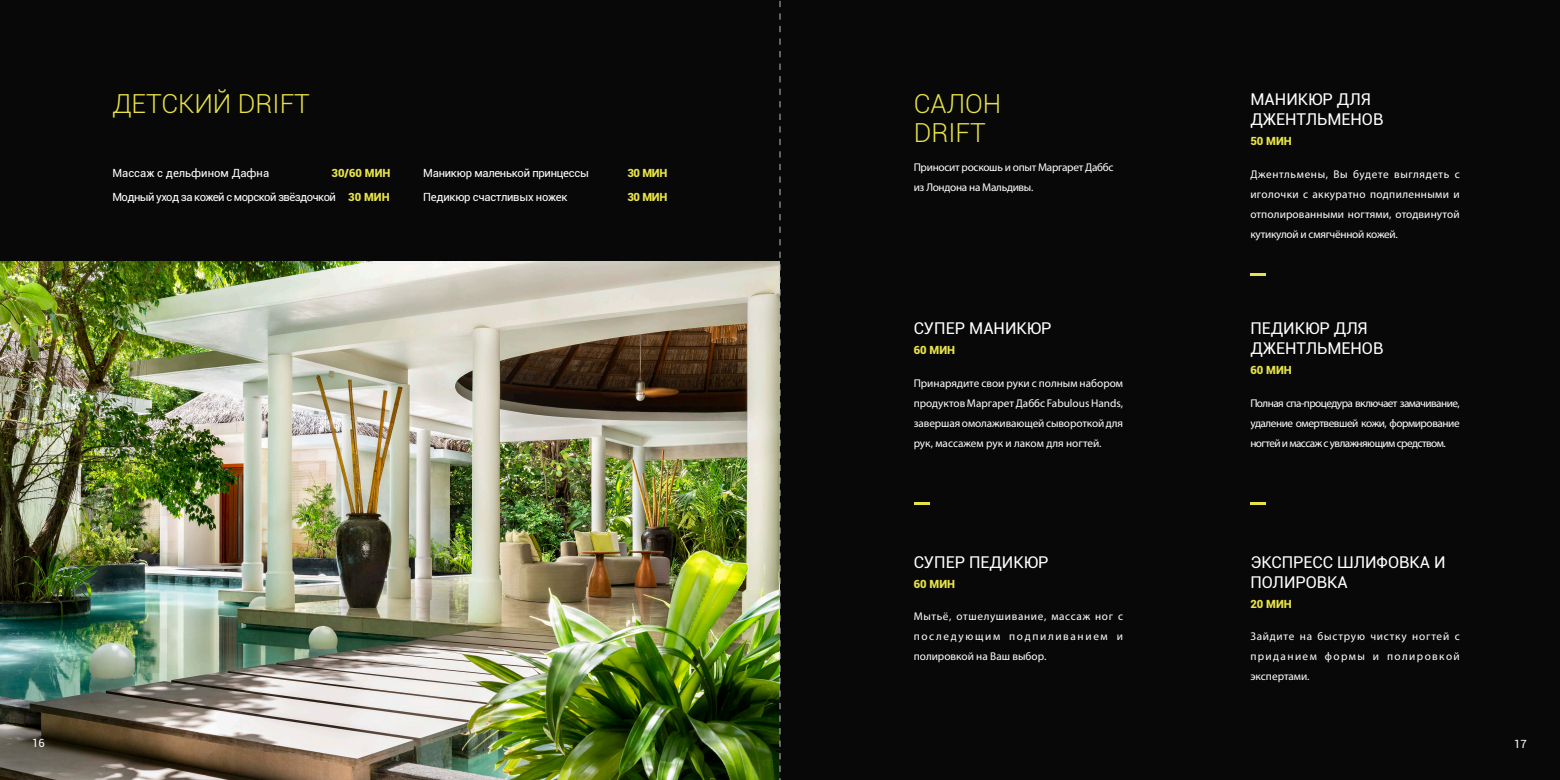
<style>
.page{position:relative;width:1560px;height:780px;background:#fff}
.page>*{position:absolute;margin:0;border:0;box-sizing:border-box;transform-origin:0 0}
.t1{font:300 26.25px/28.8px "Roboto";color:#e7e247}
.t2{font:16.25px/20px "Roboto";color:#fff}
.t3{font:11.25px/20px "Myriad Pro";letter-spacing:-.01em;color:#fff;text-align:justify}
.t4{font:11.25px "Roboto";letter-spacing:-.025em;color:#fff}
.t5{font:11.25px/23.8px "Roboto";letter-spacing:-.05em;color:#fff;text-align:right}
.t6{font:900 11.25px "Roboto";color:#e7e247}
.t7{font:11.25px "Roboto";color:#fff}
.s1{font-weight:900;color:#e7e247}
</style>
<div class="page">
<div style="left:0;top:0;width:1559px;height:780px;background:#070807"></div>
<svg style="left:914px;top:502px;width:15px;height:2px"></svg>
<svg style="left:1250px;top:502px;width:15px;height:2px"></svg>
<svg style="left:1250px;top:273px;width:15px;height:2px"></svg>
<img style="left:0;top:262px;width:779px;height:518px">
<svg style="left:779px;top:1px;width:1px;height:779px"></svg>
<h1 class="t1" style="left:112px;top:88px;width:199px">ДЕТСКИЙ DRIFT</h1>
<p class="t7" style="left:112px;top:165px;width:158px">Массаж с дельфином Дафна</p>
<p class="t5" style="left:112px;top:161px;width:279px"><span class="s1">30/60 МИН<br></span>Модный уход за кожей с морской звёздочкой <span class="s1">30 МИН</span></p>
<p class="t4" style="left:423px;top:165px;width:167px">Маникюр маленькой принцессы</p>
<p class="t6" style="left:627px;top:165px;width:41px">30 МИН</p>
<p class="t4" style="left:423px;top:189px;width:146px">Педикюр счастливых ножек</p>
<p class="t6" style="left:627px;top:189px;width:41px">30 МИН</p>
<p class="t4" style="left:32px;top:734px;width:14px">16</p>
<h1 class="t1" style="left:913px;top:88px;width:89px">САЛОН<br>DRIFT</h1>
<p class="t3" style="left:913px;top:157px;width:201px">Приносит роскошь и опыт Маргарет Даббс из Лондона на Мальдивы.</p>
<h2 class="t2" style="left:913px;top:318px;width:139px">СУПЕР МАНИКЮР</h2>
<p class="t6" style="left:913px;top:342px;width:43px">60 МИН</p>
<p class="t3" style="left:913px;top:373px;width:211px">Принарядите свои руки с полным набором продуктов Маргарет Даббс Fabulous Hands, завершая омолаживающей сывороткой для рук, массажем рук и лаком для ногтей.</p>
<h2 class="t2" style="left:913px;top:551px;width:136px">СУПЕР ПЕДИКЮР</h2>
<p class="t6" style="left:913px;top:575px;width:43px">60 МИН</p>
<p class="t3" style="left:913px;top:606px;width:211px">Мытьё, отшелушивание, массаж ног с последующим подпиливанием и полировкой на Ваш выбор.</p>
<h2 class="t2" style="left:1250px;top:89px;width:134px">МАНИКЮР ДЛЯ<br>ДЖЕНТЛЬМЕНОВ</h2>
<p class="t6" style="left:1250px;top:133px;width:43px">50 МИН</p>
<p class="t3" style="left:1250px;top:164px;width:211px">Джентльмены, Вы будете выглядеть с иголочки с аккуратно подпиленными и отполированными ногтями, отодвинутой кутикулой и смягчённой кожей.</p>
<h2 class="t2" style="left:1250px;top:318px;width:134px">ПЕДИКЮР ДЛЯ<br>ДЖЕНТЛЬМЕНОВ</h2>
<p class="t6" style="left:1250px;top:362px;width:43px">60 МИН</p>
<p class="t3" style="left:1250px;top:393px;width:211px">Полная спа-процедура включает замачивание, удаление омертвевшей кожи, формирование ногтей и массаж с увлажняющим средством.</p>
<h2 class="t2" style="left:1250px;top:551px;width:197px">ЭКСПРЕСС ШЛИФОВКА И<br>ПОЛИРОВКА</h2>
<p class="t6" style="left:1250px;top:595px;width:43px">20 МИН</p>
<p class="t3" style="left:1250px;top:626px;width:211px">Зайдите на быструю чистку ногтей с приданием формы и полировкой экспертами.</p>
<p class="t4" style="left:1513px;top:736px;width:14px">17</p>
</div>
